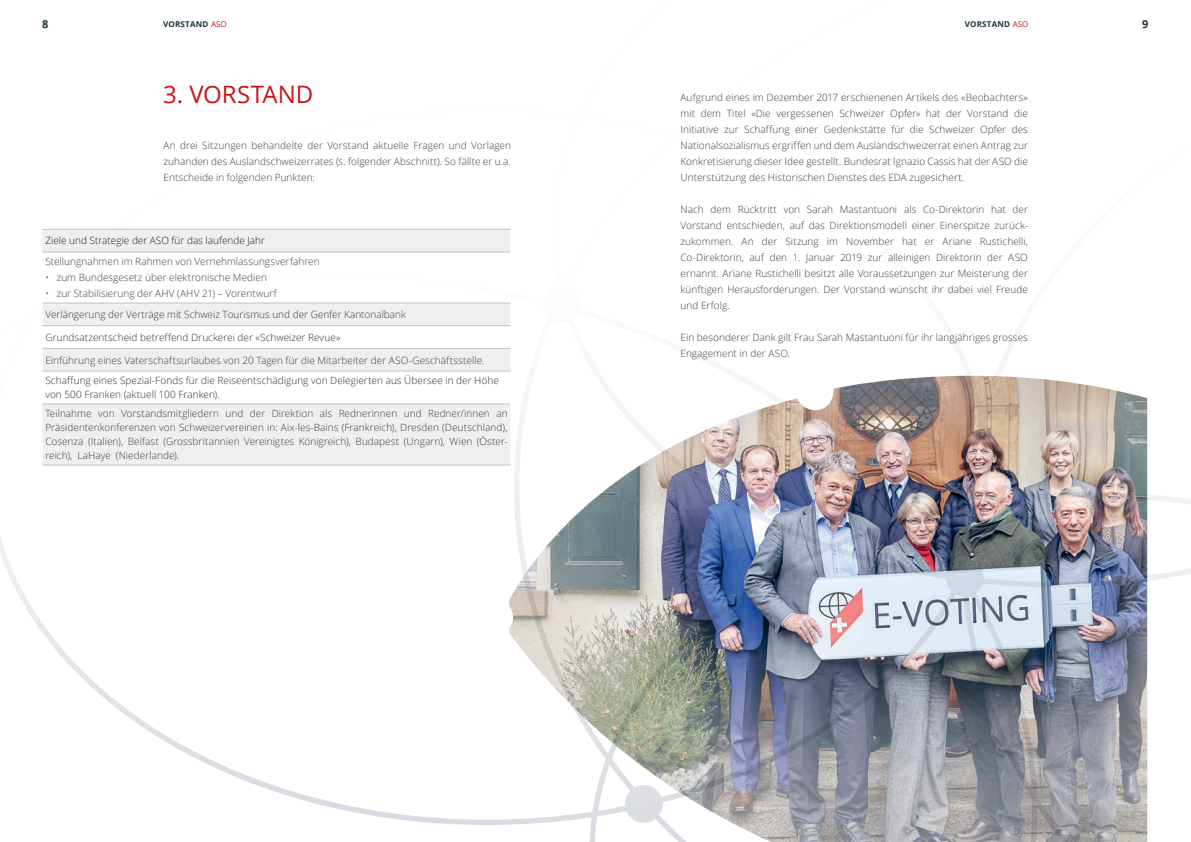
<style>
.page{position:relative;width:1191px;height:842px;background:#fff}
.page>*{position:absolute;margin:0;border:0;box-sizing:border-box;transform-origin:0 0}
.t1{font:24px "Open Sans";letter-spacing:-.005em;color:#c8131b}
.t2{font:700 11px "Open Sans";color:#1c313a}
.t3{font:300 10px/16px "Open Sans";letter-spacing:.005em;color:#3e3e3f;text-align:justify}
.t4{font:300 10px/14px "Open Sans";letter-spacing:.005em;color:#312f30}
.t5{font:300 10px "Open Sans";color:#231f20}
.t6{font:700 8px "Open Sans";letter-spacing:.03em;color:#1c313a}
.s1{font-weight:400;color:#c8131b}
.s2{color:#c8131b}
</style>
<div class="page">
<img style="left:0;top:228px;width:1191px;height:614px">
<svg style="left:43px;top:230px;width:467px;height:235px;fill:#edeff0"></svg>
<hr style="left:43px;top:229px;width:467px;height:1px;background:#bec3cd">
<hr style="left:43px;top:252px;width:467px;height:1px;background:#bec3cd">
<hr style="left:43px;top:303px;width:467px;height:1px;background:#bec3cd">
<hr style="left:43px;top:325px;width:467px;height:1px;background:#bec3cd">
<hr style="left:43px;top:348px;width:467px;height:1px;background:#bec3cd">
<hr style="left:43px;top:371px;width:467px;height:1px;background:#bec3cd">
<hr style="left:43px;top:404px;width:467px;height:1px;background:#bec3cd">
<hr style="left:43px;top:465px;width:467px;height:1px;background:#bec3cd">
<p class="t2" style="left:42px;top:16px;width:8px">8</p>
<p class="t6" style="left:163px;top:19px;width:65px">VORSTAND <span class="s1">ASO</span></p>
<p class="t6" style="left:964px;top:19px;width:65px">VORSTAND <span class="s1">ASO</span></p>
<p class="t2" style="left:1142px;top:17px;width:8px">9</p>
<h1 class="t1" style="left:163px;top:78px;width:152px">3. VORSTAND</h1>
<p class="t3" style="left:164px;top:137px;width:349px">An drei Sitzungen behandelte der Vorstand aktuelle Fragen und Vorlagen zuhanden des Auslandschweizerrates (s. folgender Abschnitt). So fällte er u.a.<br>Entscheide in folgenden Punkten:</p>
<p class="t5" style="left:45px;top:234px;width:221px">Ziele und Strategie der ASO für das laufende Jahr</p>
<p class="t3" style="left:45px;top:253px;width:276px">Stellungnahmen im Rahmen von Vernehmlassungsverfahren</p>
<p class="t3" style="left:45px;top:269px;width:223px"><span class="s2">•</span> zum Bundesgesetz über elektronische Medien</p>
<p class="t3" style="left:45px;top:283px;width:362px;line-height:20.8px"><span class="s2">•</span> zur Stabilisierung der AHV (AHV 21) – Vorentwurf<br>Verlängerung der Verträge mit Schweiz Tourismus und der Genfer Kantonalbank</p>
<p class="t4" style="left:45px;top:330px;width:296px">Grundsatzentscheid betreffend Druckerei der «Schweizer Revue»</p>
<p class="t3" style="left:45px;top:352px;width:440px">Einführung eines Vaterschaftsurlaubes von 20 Tagen für die Mitarbeiter der ASO-Geschäftsstelle.</p>
<p class="t4" style="left:45px;top:373px;width:455px">Schaffung eines Spezial-Fonds für die Reiseentschädigung von Delegierten aus Übersee in der Höhe von 500 Franken (aktuell 100 Franken).</p>
<p class="t3" style="left:45px;top:406px;width:464px;line-height:14px">Teilnahme von Vorstandsmitgliedern und der Direktion als Rednerinnen und Redner/innen an Präsidentenkonferenzen von Schweizervereinen in: Aix-les-Bains (Frankreich), Dresden (Deutschland), Cosenza (Italien), Belfast (Grossbritannien Vereinigtes Königreich), Budapest (Ungarn), Wien (Öster&shy;reich), LaHaye (Niederlande).</p>
<p class="t3" style="left:680px;top:89px;width:349px">Aufgrund eines im Dezember 2017 erschienenen Artikels des «Beobachters» mit dem Titel «Die vergessenen Schweizer Opfer» hat der Vorstand die Initiative zur Schaffung einer Gedenkstätte für die Schweizer Opfer des Nationalsozialismus ergriffen und dem Auslandschweizerrat einen Antrag zur Konkretisierung dieser Idee gestellt. Bundesrat Ignazio Cassis hat der ASO die Unterstützung des Historischen Dienstes des EDA zugesichert.</p>
<p class="t3" style="left:680px;top:201px;width:349px">Nach dem Rücktritt von Sarah Mastantuoni als Co-Direktorin hat der Vorstand entschieden, auf das Direktionsmodell einer Einerspitze zurück&shy;zukommen. An der Sitzung im November hat er Ariane Rustichelli, Co-Direktorin, auf den 1. Januar 2019 zur alleinigen Direktorin der ASO ernannt. Ariane Rustichelli besitzt alle Voraussetzungen zur Meisterung der künftigen Herausforderungen. Der Vorstand wünscht ihr dabei viel Freude und Erfolg.</p>
<p class="t3" style="left:680px;top:329px;width:349px">Ein besonderer Dank gilt Frau Sarah Mastantuoni für ihr langjähriges grosses<br>Engagement in der ASO.</p>
</div>
